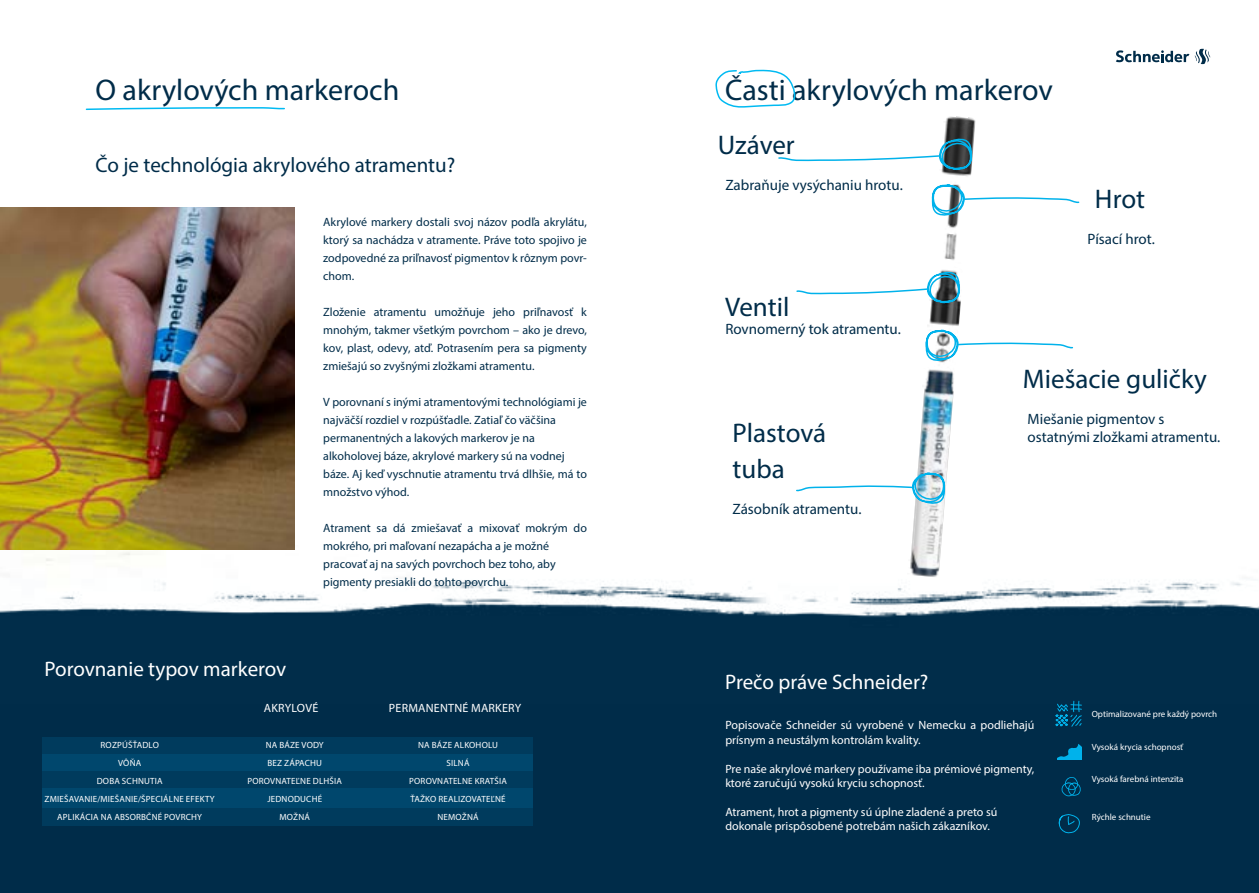
<style>
.page{position:relative;width:1259px;height:893px;background:#fff}
.page>*{position:absolute;margin:0;border:0;box-sizing:border-box;transform-origin:0 0}
.t1{font:30px "Myriad Pro";color:#002c49}
.t2{font:27px/36px "Myriad Pro";color:#002c49}
.t3{font:21px "Myriad Pro";color:#fff}
.t4{font:21px "Myriad Pro";color:#002c49}
.t5{font:15px/18px "Myriad Pro";color:#002c49}
.t6{font:12px/18px "Myriad Pro";color:#002c49;text-align:justify}
.t7{font:12px/14.4px "Myriad Pro";color:#fff}
.t8{font:12px "Myriad Pro";letter-spacing:.02em;color:#fff}
.t9{font:9px/18px "Myriad Pro";letter-spacing:.02em;color:#fff;text-align:center}
.t10{font:9px "Myriad Pro";color:#fff}
</style>
<div class="page">
<div style="left:0;top:578px;width:1259px;height:315px;background:#002c49"></div>
<img style="left:0;top:552px;width:1259px;height:65px">
<img style="left:906px;top:116px;width:70px;height:462px">
<svg style="left:85px;top:107px;width:200px;height:4px"></svg>
<div style="left:43px;top:737px;width:490px;height:17px;background:#003b5d"></div>
<div style="left:43px;top:769px;width:490px;height:19px;background:#003b5d"></div>
<div style="left:43px;top:807px;width:490px;height:19px;background:#003b5d"></div>
<div style="left:43px;top:754px;width:490px;height:16px;background:#00476d"></div>
<div style="left:43px;top:788px;width:490px;height:19px;background:#00476d"></div>
<svg style="left:715px;top:69px;width:81px;height:39px"></svg>
<svg style="left:778px;top:138px;width:194px;height:32px"></svg>
<svg style="left:931px;top:184px;width:149px;height:32px"></svg>
<svg style="left:796px;top:271px;width:164px;height:32px"></svg>
<svg style="left:796px;top:472px;width:149px;height:32px"></svg>
<svg style="left:1055px;top:700px;width:27px;height:27px"></svg>
<svg style="left:1057px;top:744px;width:24px;height:16px"></svg>
<svg style="left:1061px;top:777px;width:19px;height:19px"></svg>
<svg style="left:1058px;top:814px;width:22px;height:20px"></svg>
<img style="left:0;top:208px;width:295px;height:342px">
<svg style="left:924px;top:329px;width:150px;height:33px"></svg>
<svg style="left:1116px;top:49px;width:94px;height:15px"></svg>
<h1 class="t1" style="left:95px;top:71px;width:305px">O akrylových markeroch</h1>
<h3 class="t4" style="left:95px;top:152px;width:361px">Čo je technológia akrylového atramentu?</h3>
<h3 class="t3" style="left:45px;top:656px;width:243px">Porovnanie typov markerov</h3>
<p class="t6" style="left:323px;top:213px;width:265px">Akrylové markery dostali svoj názov podľa akrylátu, ktorý sa nachádza v atramente. Práve toto spojivo je zodpovedné za priľnavosť pigmentov k rôznym povr&shy;chom.</p>
<p class="t6" style="left:323px;top:303px;width:265px">Zloženie atramentu umožňuje jeho priľnavosť k mnohým, takmer všetkým povrchom – ako je drevo, kov, plast, odevy, atď. Potrasením pera sa pigmenty zmiešajú so zvyšnými zložkami atramentu.</p>
<p class="t6" style="left:323px;top:393px;width:265px;text-align:left">V porovnaní s inými atramentovými technológiami je najväčší rozdiel v rozpúšťadle. Zatiaľ čo väčšina permanentných a lakových markerov je na alkoholovej báze, akrylové markery sú na vodnej báze. Aj keď vyschnutie atramentu trvá dlhšie, má to množstvo výhod.</p>
<p class="t6" style="left:323px;top:519px;width:265px;text-align:left">Atrament sa dá zmiešavať a mixovať mokrým do mokrého, pri maľovaní nezapácha a je možné pracovať aj na savých povrchoch bez toho, aby pigmenty presiakli do tohto povrchu.</p>
<p class="t8" style="left:264px;top:700px;width:56px">AKRYLOVÉ</p>
<p class="t8" style="left:389px;top:700px;width:134px">PERMANENTNÉ MARKERY</p>
<p class="t9" style="left:45px;top:736px;width:172px">ROZPÚŠŤADLO<br>VÔŇA<br>DOBA SCHNUTIA<br>ZMIEŠAVANIE/MIEŠANIE/ŠPECIÁLNE EFEKTY<br>APLIKÁCIA NA ABSORBČNÉ POVRCHY</p>
<p class="t9" style="left:247px;top:736px;width:96px">NA BÁZE VODY<br>BEZ ZÁPACHU<br>POROVNATEĽNE DLHŠIA<br>JEDNODUCHÉ<br>MOŽNÁ</p>
<p class="t9" style="left:409px;top:736px;width:99px">NA BÁZE ALKOHOLU<br>SILNÁ<br>POROVNATELNE KRATŠIA<br>ŤAŽKO REALIZOVATEĽNÉ<br>NEMOŽNÁ</p>
<h1 class="t1" style="left:725px;top:71px;width:329px">Časti akrylových markerov</h1>
<h2 class="t2" style="left:718px;top:126px;width:78px">Uzáver</h2>
<p class="t5" style="left:725px;top:176px;width:179px">Zabraňuje vysýchaniu hrotu.</p>
<h2 class="t2" style="left:725px;top:288px;width:66px">Ventil</h2>
<p class="t5" style="left:725px;top:320px;width:177px">Rovnomerný tok atramentu.</p>
<h2 class="t2" style="left:1095px;top:180px;width:52px">Hrot</h2>
<p class="t5" style="left:1087px;top:230px;width:69px">Písací hrot.</p>
<h2 class="t2" style="left:732px;top:414px;width:95px">Plastová tuba</h2>
<p class="t5" style="left:732px;top:500px;width:130px">Zásobník atramentu.</p>
<h3 class="t3" style="left:725px;top:669px;width:205px">Prečo práve Schneider?</h3>
<h2 class="t2" style="left:1023px;top:360px;width:185px">Miešacie guličky</h2>
<p class="t5" style="left:1027px;top:410px;width:194px">Miešanie pigmentov s ostatnými zložkami atramentu.</p>
<p class="t7" style="left:725px;top:718px;width:310px">Popisovače Schneider sú vyrobené v Nemecku a podliehajú prísnym a neustálym kontrolám kvality.</p>
<p class="t7" style="left:725px;top:761px;width:310px">Pre naše akrylové markery používame iba prémiové pigmenty, ktoré zaručujú vysokú kryciu schopnosť.</p>
<p class="t7" style="left:725px;top:804px;width:274px">Atrament, hrot a pigmenty sú úplne zladené a preto sú dokonale prispôsobené potrebám našich zákazníkov.</p>
<p class="t10" style="left:1091px;top:708px;width:127px">Optimalizované pre každý povrch</p>
<p class="t10" style="left:1091px;top:741px;width:93px">Vysoká krycia schopnosť</p>
<p class="t10" style="left:1091px;top:773px;width:93px">Vysoká farebná intenzita</p>
<p class="t10" style="left:1091px;top:811px;width:60px">Rýchle schnutie</p>
</div>
